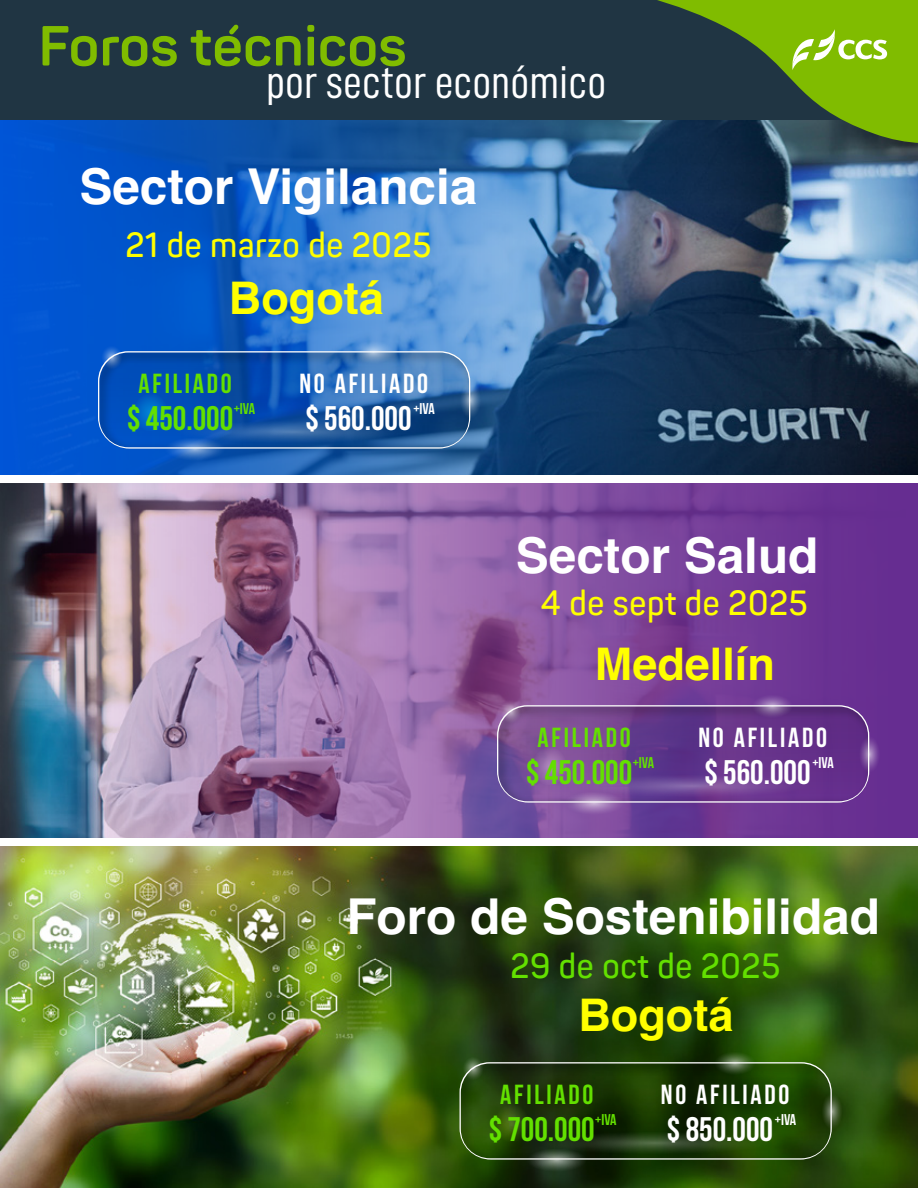
<style>
.page{position:relative;width:918px;height:1188px;background:#fff}
.page>*{position:absolute;margin:0;border:0;box-sizing:border-box;transform-origin:0 0}
.t1{font:55.65px "Panton Trial Bold";color:#80bc00}
.t2{font:700 49.5px "Helvetica";color:#fff}
.t3{font:46.2px "D DIN Condensed";color:#fff}
.t4{font:700 45px "Helvetica";color:#ff0}
.t5{font:700 34.5px "Panton Narrow Trial Semi";color:#ff0}
.t6{font:700 34.5px "Panton Narrow Trial Semi";color:#63e000}
.t7{font:700 34.05px "Bebas Neue";color:#63e000}
.t8{font:700 34.05px "Bebas Neue";color:#fff}
.t9{font:700 27.6px "Bebas Neue";letter-spacing:.1em;color:#fff}
.t10{font:700 27.6px "Bebas Neue";letter-spacing:.1em;color:#63e000}
.t11{font:700 15.6px "Bebas Neue";letter-spacing:-.01em;color:#63e000}
.t12{font:700 15.6px "Bebas Neue";letter-spacing:-.01em;color:#fff}
</style>
<div class="page">
<img style="left:0;top:120px;width:918px;height:355px">
<img style="left:0;top:483px;width:918px;height:355px">
<img style="left:0;top:846px;width:918px;height:342px">
<svg style="left:97px;top:336px;width:387px;height:128px"></svg>
<svg style="left:135px;top:416px;width:321px;height:31px"></svg>
<svg style="left:496px;top:690px;width:387px;height:128px"></svg>
<svg style="left:534px;top:770px;width:321px;height:31px"></svg>
<svg style="left:459px;top:1047px;width:387px;height:128px"></svg>
<svg style="left:496px;top:1127px;width:322px;height:31px"></svg>
<div style="left:0;top:0;width:918px;height:120px;background:#203543"></div>
<svg style="left:645px;top:0;width:273px;height:143px"></svg>
<svg style="left:229px;top:24px;width:10px;height:10px"></svg>
<p class="t1" style="left:38px;top:15px;width:370px">Foros tecnicos</p>
<p class="t3" style="left:266px;top:57px;width:341px">por sector económico</p>
<p class="t2" style="left:79px;top:156px;width:400px">Sector Vigilancia</p>
<p class="t5" style="left:125px;top:225px;width:308px">21 de marzo de 2025</p>
<p class="t4" style="left:229px;top:271px;width:156px">Bogotá</p>
<p class="t10" style="left:139px;top:369px;width:95px">AFILIADO</p>
<p class="t9" style="left:299px;top:369px;width:130px">NO AFILIADO</p>
<p class="t8" style="left:305px;top:400px;width:108px">$ 560.000</p>
<p class="t7" style="left:127px;top:400px;width:108px">$ 450.000</p>
<p class="t11" style="left:234px;top:400px;width:23px">+IVA</p>
<p class="t12" style="left:413px;top:400px;width:23px">+IVA</p>
<p class="t2" style="left:516px;top:525px;width:304px">Sector Salud</p>
<p class="t5" style="left:541px;top:583px;width:269px">4 de sept de 2025</p>
<p class="t4" style="left:595px;top:637px;width:182px">Medellín</p>
<p class="t10" style="left:538px;top:723px;width:95px">AFILIADO</p>
<p class="t9" style="left:698px;top:723px;width:130px">NO AFILIADO</p>
<p class="t8" style="left:704px;top:754px;width:108px">$ 560.000</p>
<p class="t7" style="left:526px;top:754px;width:108px">$ 450.000</p>
<p class="t11" style="left:633px;top:754px;width:23px">+IVA</p>
<p class="t12" style="left:812px;top:754px;width:23px">+IVA</p>
<p class="t2" style="left:346px;top:886px;width:535px">Foro de Sostenibilidad</p>
<p class="t6" style="left:510px;top:946px;width:272px">29 de oct de 2025</p>
<p class="t4" style="left:578px;top:988px;width:156px">Bogotá</p>
<p class="t10" style="left:500px;top:1080px;width:95px">AFILIADO</p>
<p class="t9" style="left:661px;top:1080px;width:130px">NO AFILIADO</p>
<p class="t8" style="left:667px;top:1111px;width:108px">$ 850.000</p>
<p class="t7" style="left:489px;top:1111px;width:108px">$ 700.000</p>
<p class="t11" style="left:595px;top:1111px;width:23px">+IVA</p>
<p class="t12" style="left:775px;top:1111px;width:23px">+IVA</p>
</div>
